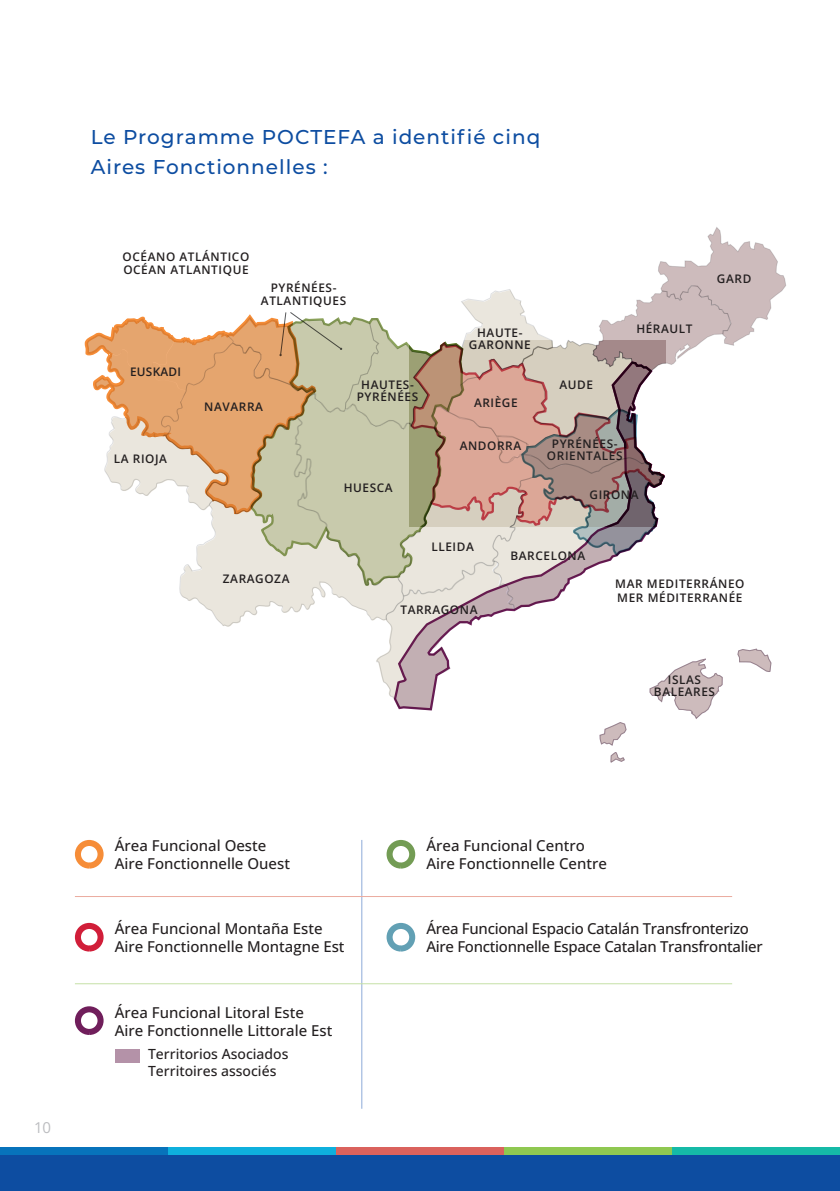
<style>
.page{position:relative;width:840px;height:1191px;background:#fff}
.page>*{position:absolute;margin:0;border:0;box-sizing:border-box;transform-origin:0 0}
.t1{font:500 20px "Montserrat";letter-spacing:.05em;color:#0d4da1}
.t2{font:500 15px "Open Sans";color:#231f20}
.t3{font:500 15px "Open Sans";letter-spacing:-.02em;color:#231f20}
.t4{font:15px "Open Sans";color:#bcbdc0}
.t5{font:500 14px "Open Sans";color:#231f20}
.t6{font:600 11.8px/12.4px "Open Sans";letter-spacing:.05em;color:#231f20;text-align:center}
.t7{font:600 11.8px "Open Sans";letter-spacing:.02em;color:#231f20}
</style>
<div class="page">
<div style="left:75px;top:923px;width:28px;height:28px;border:6px solid #d11e39;border-radius:50%"></div>
<div style="left:75px;top:840px;width:28px;height:28px;border:6px solid #f68d38;border-radius:50%"></div>
<div style="left:386px;top:923px;width:29px;height:28px;border:6px solid #62a0b4;border-radius:50%"></div>
<div style="left:386px;top:840px;width:29px;height:28px;border:6px solid #739c54;border-radius:50%"></div>
<div style="left:75px;top:1006px;width:28px;height:29px;border:6px solid #701e5b;border-radius:50%"></div>
<div style="left:115px;top:1049px;width:24px;height:13px;background:#b492a8"></div>
<hr style="left:361px;top:840px;width:1px;height:268px;background:#8daad8">
<hr style="left:75px;top:896px;width:656px;height:1px;background:#ebab9f">
<hr style="left:75px;top:983px;width:656px;height:1px;background:#c5e0a6">
<div style="left:671px;top:1147px;width:168px;height:44px;background:#15baa7"></div>
<div style="left:503px;top:1147px;width:168px;height:44px;background:#8fc851"></div>
<div style="left:336px;top:1147px;width:167px;height:44px;background:#da625d"></div>
<div style="left:168px;top:1147px;width:168px;height:44px;background:#0eb0dd"></div>
<div style="left:0;top:1147px;width:168px;height:44px;background:#0773bb"></div>
<div style="left:0;top:1155px;width:839px;height:36px;background:#0d4da1"></div>
<svg style="left:610px;top:752px;width:14px;height:10px"></svg>
<svg style="left:86px;top:227px;width:700px;height:519px"></svg>
<p class="t1" style="left:91px;top:123px;width:451px">Le Programme POCTEFA a identifié cinq</p>
<p class="t1" style="left:91px;top:153px;width:238px">Aires Fonctionnelles :</p>
<p class="t6" style="left:123px;top:250px;width:128px">OCÉANO ATLÁNTICO</p>
<p class="t6" style="left:123px;top:263px;width:127px">OCÉAN ATLANTIQUE</p>
<p class="t6" style="left:261px;top:282px;width:87px">PYRÉNÉES-<br>ATLANTIQUES</p>
<p class="t7" style="left:130px;top:364px;width:52px">EUSKADI</p>
<p class="t6" style="left:114px;top:452px;width:55px">LA RIOJA</p>
<p class="t6" style="left:204px;top:400px;width:60px">NAVARRA</p>
<p class="t6" style="left:361px;top:378px;width:54px">HAUTES-</p>
<p class="t6" style="left:356px;top:390px;width:63px">PYRÉNÉES</p>
<p class="t6" style="left:343px;top:481px;width:50px">HUESCA</p>
<p class="t6" style="left:477px;top:326px;width:47px">HAUTE-</p>
<p class="t6" style="left:468px;top:338px;width:63px">GARONNE</p>
<p class="t6" style="left:473px;top:397px;width:45px">ARIÈGE</p>
<p class="t6" style="left:559px;top:378px;width:35px">AUDE</p>
<p class="t6" style="left:636px;top:323px;width:58px">HÉRAULT</p>
<p class="t6" style="left:459px;top:439px;width:63px">ANDORRA</p>
<p class="t6" style="left:551px;top:437px;width:67px">PYRÉNÉES-</p>
<p class="t6" style="left:546px;top:449px;width:77px">ORIENTALES</p>
<p class="t6" style="left:589px;top:488px;width:50px">GIRONA</p>
<p class="t6" style="left:431px;top:540px;width:44px">LLEIDA</p>
<p class="t6" style="left:510px;top:549px;width:76px">BARCELONA</p>
<p class="t6" style="left:716px;top:273px;width:36px">GARD</p>
<p class="t6" style="left:223px;top:572px;width:68px">ZARAGOZA</p>
<p class="t6" style="left:400px;top:603px;width:78px">TARRAGONA</p>
<p class="t6" style="left:615px;top:578px;width:131px">MAR MEDITERRÁNEO</p>
<p class="t6" style="left:617px;top:591px;width:127px">MER MÉDITERRANÉE</p>
<p class="t6" style="left:667px;top:673px;width:35px">ISLAS</p>
<p class="t6" style="left:653px;top:685px;width:63px">BALEARES</p>
<p class="t4" style="left:34px;top:1117px;width:19px">10</p>
<p class="t2" style="left:115px;top:835px;width:153px">Área Funcional Oeste</p>
<p class="t2" style="left:115px;top:853px;width:177px">Aire Fonctionnelle Ouest</p>
<p class="t2" style="left:115px;top:918px;width:209px">Área Funcional Montaña Este</p>
<p class="t2" style="left:115px;top:936px;width:231px">Aire Fonctionnelle Montagne Est</p>
<p class="t2" style="left:115px;top:1002px;width:190px">Área Funcional Litoral Este</p>
<p class="t2" style="left:115px;top:1020px;width:219px">Aire Fonctionnelle Littorale Est</p>
<p class="t5" style="left:148px;top:1044px;width:142px">Territorios Asociados</p>
<p class="t5" style="left:148px;top:1061px;width:130px">Territoires associés</p>
<p class="t2" style="left:426px;top:835px;width:160px">Área Funcional Centro</p>
<p class="t2" style="left:426px;top:853px;width:182px">Aire Fonctionnelle Centre</p>
<p class="t3" style="left:426px;top:918px;width:324px">Área Funcional Espacio Catalán Transfronterizo</p>
<p class="t3" style="left:426px;top:936px;width:337px">Aire Fonctionnelle Espace Catalan Transfrontalier</p>
</div>
